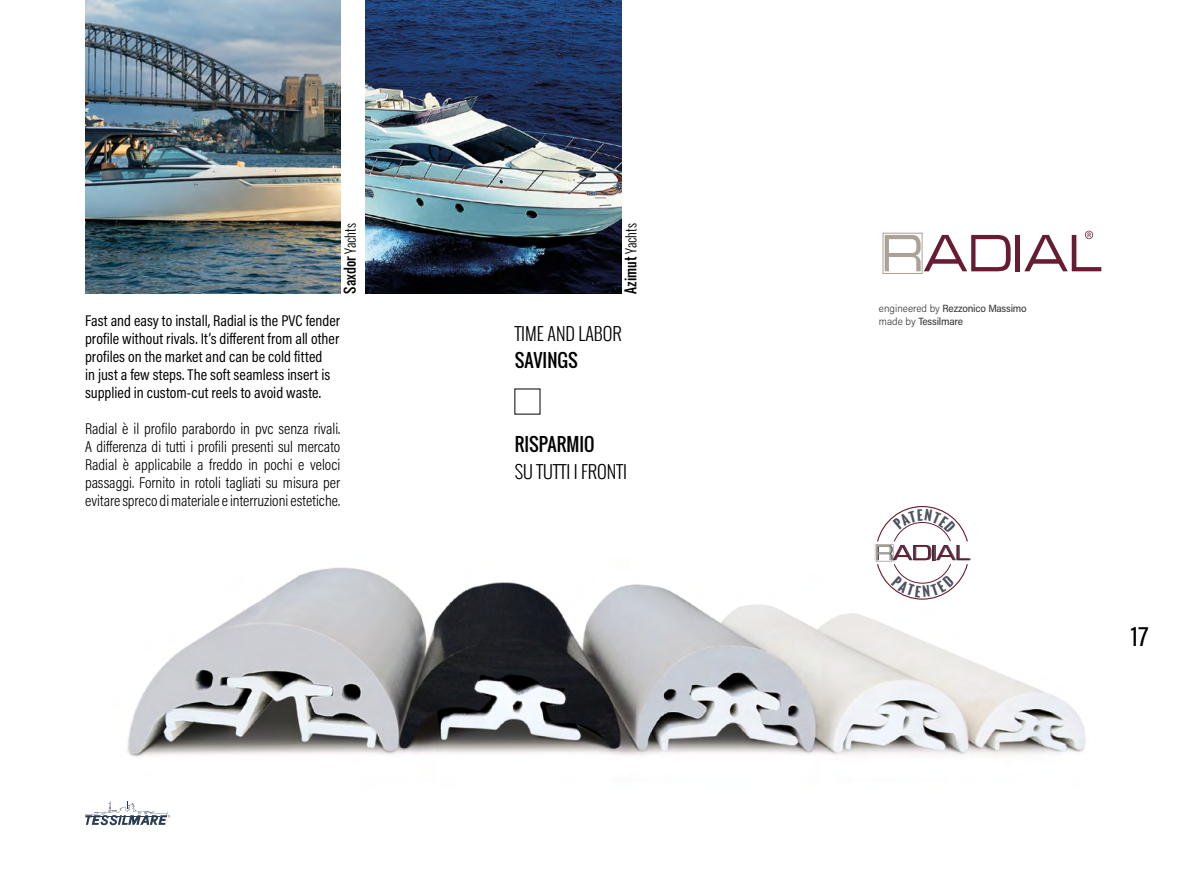
<style>
.page{position:relative;width:1191px;height:872px;background:#fff}
.page>*{position:absolute;margin:0;border:0;box-sizing:border-box;transform-origin:0 0}
.t1{font:500 28.5px "Acumin Pro Cond";color:#000}
.t2{font:300 18px "Oswald";color:#000}
.t3{font:18px "Oswald";color:#000}
.t4{font:300 15.75px/18px "Acumin Pro Cond";color:#000;text-align:justify}
.t5{font:15.75px/18px "Acumin Pro Cond";color:#000}
.t6{font:13.5px "Oswald";color:#000}
.t7{font:500 10.5px/13.5px "Acumin Pro Semi Cond";letter-spacing:-.02em;color:#3c3c3b}
.s1{font-weight:300}
</style>
<div class="page">
<svg style="left:85px;top:801px;width:85px;height:24px"></svg>
<img style="left:127px;top:553px;width:959px;height:204px">
<img style="left:85px;top:0;width:255px;height:294px">
<img style="left:366px;top:0;width:255px;height:294px">
<div style="left:1015px;top:235px;width:5px;height:36px;background:#671c32"></div>
<svg style="left:882px;top:233px;width:128px;height:41px"></svg>
<svg style="left:1024px;top:231px;width:77px;height:40px"></svg>
<svg style="left:875px;top:506px;width:95px;height:94px"></svg>
<p class="t6" style="left:340px;top:293px;width:72px;rotate:-90deg">Saxdor <span class="s1">Yachts</span></p>
<p class="t6" style="left:620px;top:293px;width:71px;rotate:-90deg">Azimut <span class="s1">Yachts</span></p>
<p class="t5" style="left:85px;top:311px;width:257px">Fast and easy to install, Radial is the PVC fender profile without rivals. It’s different from all other profiles on the market and can be cold fitted<br>in just a few steps. The soft seamless insert is supplied in custom-cut reels to avoid waste.</p>
<p class="t4" style="left:85px;top:420px;width:257px">Radial è il profilo parabordo in pvc senza rivali.<br>A differenza di tutti i profili presenti sul mercato Radial è applicabile a freddo in pochi e veloci passaggi. Fornito in rotoli tagliati su misura per evitare spreco di materiale e interruzioni estetiche.</p>
<p class="t2" style="left:514px;top:320px;width:109px">TIME AND LABOR</p>
<p class="t3" style="left:514px;top:346px;width:65px">SAVINGS</p>
<p class="t3" style="left:514px;top:431px;width:81px">RISPARMIO</p>
<p class="t2" style="left:514px;top:458px;width:114px">SU TUTTI I FRONTI</p>
<p class="t7" style="left:879px;top:301px;width:149px"><span class="s1">engineered by</span> Rezzonico Massimo <span class="s1">made by</span> Tessilmare</p>
<h1 class="t1" style="left:1131px;top:618px;width:19px">17</h1>
</div>
